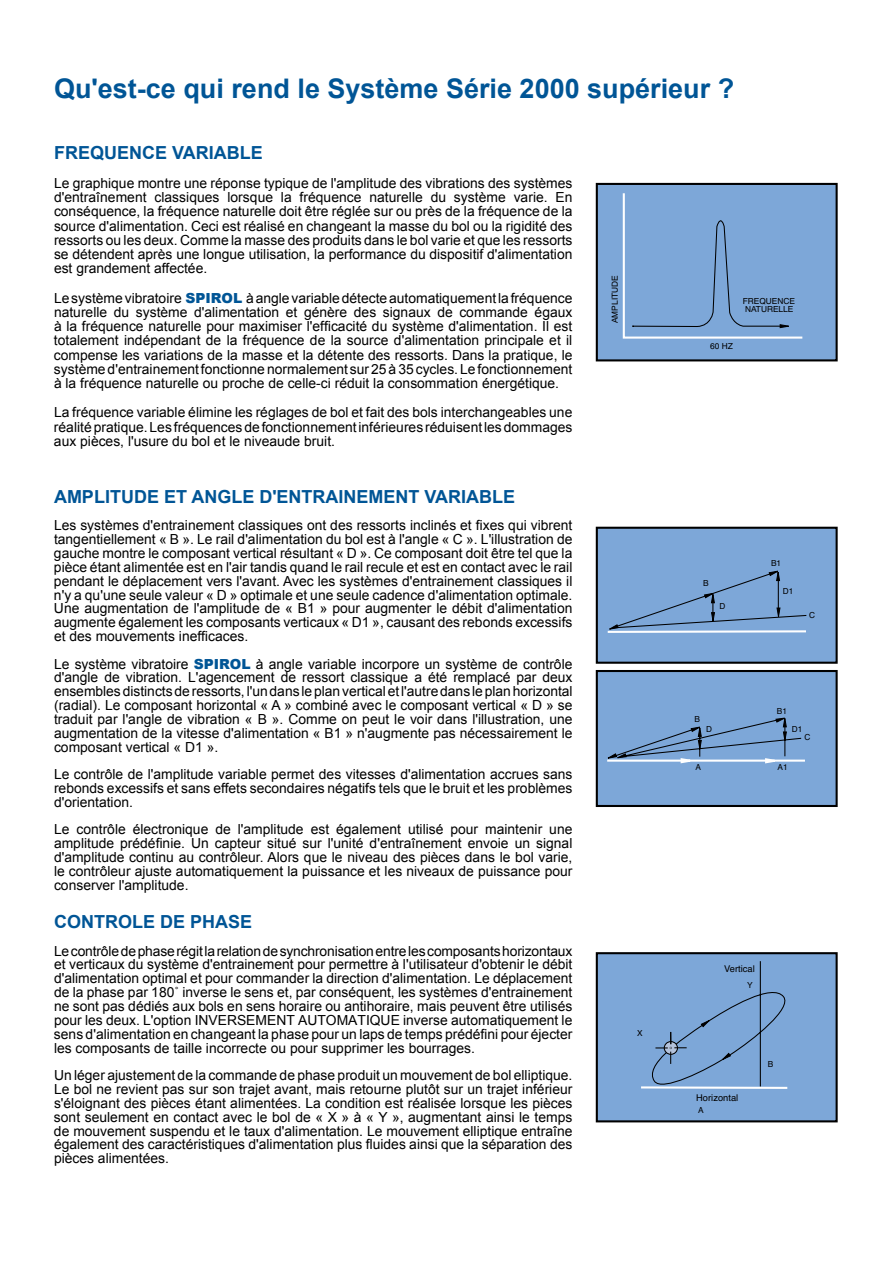
<style>
.page{position:relative;width:893px;height:1263px;background:#fff}
.page>*{position:absolute;margin:0;border:0;box-sizing:border-box;transform-origin:0 0}
.t1{font:700 27px "Arial";color:#005596}
.t2{font:700 18px "Arial";color:#005596}
.t3{font:13.8px/13.8px "Arial";color:#000;text-align:justify}
.t4{font:9.3px "Helvetica";color:#000}
.t5{font:8.25px/8.2px "Helvetica";color:#000}
.s1{font-weight:900;color:#005596}
</style>
<div class="page">
<div style="left:597px;top:528px;width:240px;height:135px;background:#7da7d8"></div>
<div style="left:596px;top:527px;width:242px;height:137px;border:2px solid #000"></div>
<svg style="left:607px;top:570px;width:200px;height:63px"></svg>
<div style="left:597px;top:671px;width:240px;height:135px;background:#7da7d8"></div>
<div style="left:596px;top:670px;width:242px;height:137px;border:2px solid #000"></div>
<hr style="left:607px;top:759px;width:198px;height:3px;background:#fff">
<svg style="left:607px;top:717px;width:195px;height:47px"></svg>
<div style="left:597px;top:184px;width:240px;height:176px;background:#7da7d8"></div>
<div style="left:596px;top:183px;width:242px;height:178px;border:2px solid #000"></div>
<svg style="left:622px;top:193px;width:181px;height:146px"></svg>
<div style="left:597px;top:953px;width:240px;height:168px;background:#7da7d8"></div>
<div style="left:596px;top:952px;width:242px;height:170px;border:2px solid #000"></div>
<hr style="left:641px;top:1086px;width:146px;height:3px;background:#fff">
<svg style="left:642px;top:961px;width:146px;height:128px"></svg>
<h1 class="t1" style="left:54px;top:71px;width:682px">Qu'est-ce qui rend le Système Série 2000 supérieur ?</h1>
<h2 class="t2" style="left:54px;top:140px;width:210px">FREQUENCE VARIABLE</h2>
<p class="t3" style="left:54px;top:176px;width:520px;line-height:14.2px">Le graphique montre une réponse typique de l'amplitude des vibrations des systèmes d'entraînement classiques lorsque la fréquence naturelle du système varie. En conséquence, la fréquence naturelle doit être réglée sur ou près de la fréquence de la source d'alimentation. Ceci est réalisé en changeant la masse du bol ou la rigidité des ressorts ou les deux. Comme la masse des produits dans le bol varie et que les ressorts se détendent après une longue utilisation, la performance du dispositif d'alimentation est grandement affectée.</p>
<p class="t3" style="left:54px;top:291px;width:520px;line-height:14.2px">Lesystèmevibratoire <span class="s1">SPIROL</span> à angle variable détecte automatiquement la fréquence naturelle du système d'alimentation et génère des signaux de commande égaux à la fréquence naturelle pour maximiser l'efficacité du système d'alimentation. Il est totalement indépendant de la fréquence de la source d'alimentation principale et il compense les variations de la masse et la détente des ressorts. Dans la pratique, le système d'entrainement fonctionne normalement sur 25 à 35 cycles. Le fonctionnement à la fréquence naturelle ou proche de celle-ci réduit la consommation énergétique.</p>
<p class="t3" style="left:54px;top:405px;width:520px;line-height:14.2px">La fréquence variable élimine les réglages de bol et fait des bols interchangeables une réalitépratique.Les fréquencesdefonctionnementinférieures réduisentlesdommages aux pièces, l'usure du bol et le niveaude bruit.</p>
<p class="t5" style="left:611px;top:323px;width:49px;rotate:-90deg">AMPLITUDE</p>
<p class="t5" style="left:743px;top:297px;width:54px">FREQUENCE<br>NATURELLE</p>
<p class="t5" style="left:710px;top:342px;width:24px">60 HZ</p>
<h2 class="t2" style="left:54px;top:484px;width:463px">AMPLITUDE ET ANGLE D'ENTRAINEMENT VARIABLE</h2>
<p class="t3" style="left:54px;top:519px;width:520px">Les systèmes d'entrainement classiques ont des ressorts inclinés et fixes qui vibrent tangentiellement « B ». Le rail d'alimentation du bol est à l'angle « C ». L'illustration de gauche montre le composant vertical résultant « D ». Ce composant doit être tel que la pièce étant alimentée est en l'air tandis quand le rail recule et est en contact avec le rail pendant le déplacement vers l'avant. Avec les systèmes d'entrainement classiques il n'y a qu'une seule valeur « D » optimale et une seule cadence d'alimentation optimale.<br>Une augmentation de l'amplitude de « B1 » pour augmenter le débit d'alimentation augmente également les composants verticaux « D1 », causant des rebonds excessifs et des mouvements inefficaces.</p>
<p class="t3" style="left:54px;top:657px;width:520px">Le système vibratoire <span class="s1">SPIROL</span> à angle variable incorpore un système de contrôle d'angle de vibration. L'agencement de ressort classique a été remplacé par deux ensembles distincts de ressorts, l'un dans le plan vertical et l'autre dans le plan horizontal (radial). Le composant horizontal « A » combiné avec le composant vertical « D » se traduit par l'angle de vibration « B ». Comme on peut le voir dans l'illustration, une augmentation de la vitesse d'alimentation « B1 » n'augmente pas nécessairement le composant vertical « D1 ».</p>
<p class="t3" style="left:54px;top:768px;width:520px">Le contrôle de l'amplitude variable permet des vitesses d'alimentation accrues sans rebonds excessifs et sans effets secondaires négatifs tels que le bruit et les problèmes d'orientation.</p>
<p class="t3" style="left:54px;top:823px;width:520px">Le contrôle électronique de l'amplitude est également utilisé pour maintenir une amplitude prédéfinie. Un capteur situé sur l'unité d'entraînement envoie un signal d'amplitude continu au contrôleur. Alors que le niveau des pièces dans le bol varie, le contrôleur ajuste automatiquement la puissance et les niveaux de puissance pour conserver l'amplitude.</p>
<h2 class="t2" style="left:54px;top:910px;width:200px">CONTROLE DE PHASE</h2>
<p class="t3" style="left:54px;top:944px;width:520px">Lecontrôledephaserégitlarelationdesynchronisationentrelescomposantshorizontaux et verticaux du système d'entrainement pour permettre à l'utilisateur d'obtenir le débit d'alimentation optimal et pour commander la direction d'alimentation. Le déplacement de la phase par 180˚ inverse le sens et, par conséquent, les systèmes d'entrainement ne sont pas dédiés aux bols en sens horaire ou antihoraire, mais peuvent être utilisés pour les deux. L'option INVERSEMENT AUTOMATIQUE inverse automatiquement le sens d'alimentation en changeant la phase pour un laps de temps prédéfini pour éjecter les composants de taille incorrecte ou pour supprimer les bourrages.</p>
<p class="t3" style="left:54px;top:1068px;width:520px">Un léger ajustement de la commande de phase produit un mouvement de bol elliptique.<br>Le bol ne revient pas sur son trajet avant, mais retourne plutôt sur un trajet inférieur s'éloignant des pièces étant alimentées. La condition est réalisée lorsque les pièces sont seulement en contact avec le bol de « X » à « Y », augmentant ainsi le temps de mouvement suspendu et le taux d'alimentation. Le mouvement elliptique entraîne également des caractéristiques d'alimentation plus fluides ainsi que la séparation des pièces alimentées.</p>
<p class="t5" style="left:703px;top:578px;width:7px">B</p>
<p class="t5" style="left:719px;top:601px;width:7px">D</p>
<p class="t5" style="left:695px;top:714px;width:7px">B</p>
<p class="t5" style="left:706px;top:725px;width:7px">D</p>
<p class="t5" style="left:771px;top:559px;width:12px">B1</p>
<p class="t5" style="left:783px;top:587px;width:12px">D1</p>
<p class="t5" style="left:809px;top:610px;width:7px">C</p>
<p class="t5" style="left:777px;top:706px;width:12px">B1</p>
<p class="t5" style="left:792px;top:725px;width:12px">D1</p>
<p class="t5" style="left:805px;top:732px;width:7px">C</p>
<p class="t5" style="left:696px;top:763px;width:7px">A</p>
<p class="t5" style="left:778px;top:762px;width:12px">A1</p>
<p class="t5" style="left:637px;top:1029px;width:7px">X</p>
<p class="t4" style="left:724px;top:961px;width:32px">Vertical</p>
<p class="t5" style="left:747px;top:980px;width:7px">Y</p>
<p class="t4" style="left:696px;top:1089px;width:44px">Horizontal</p>
<p class="t5" style="left:698px;top:1106px;width:7px">A</p>
<p class="t5" style="left:768px;top:1060px;width:7px">B</p>
</div>
